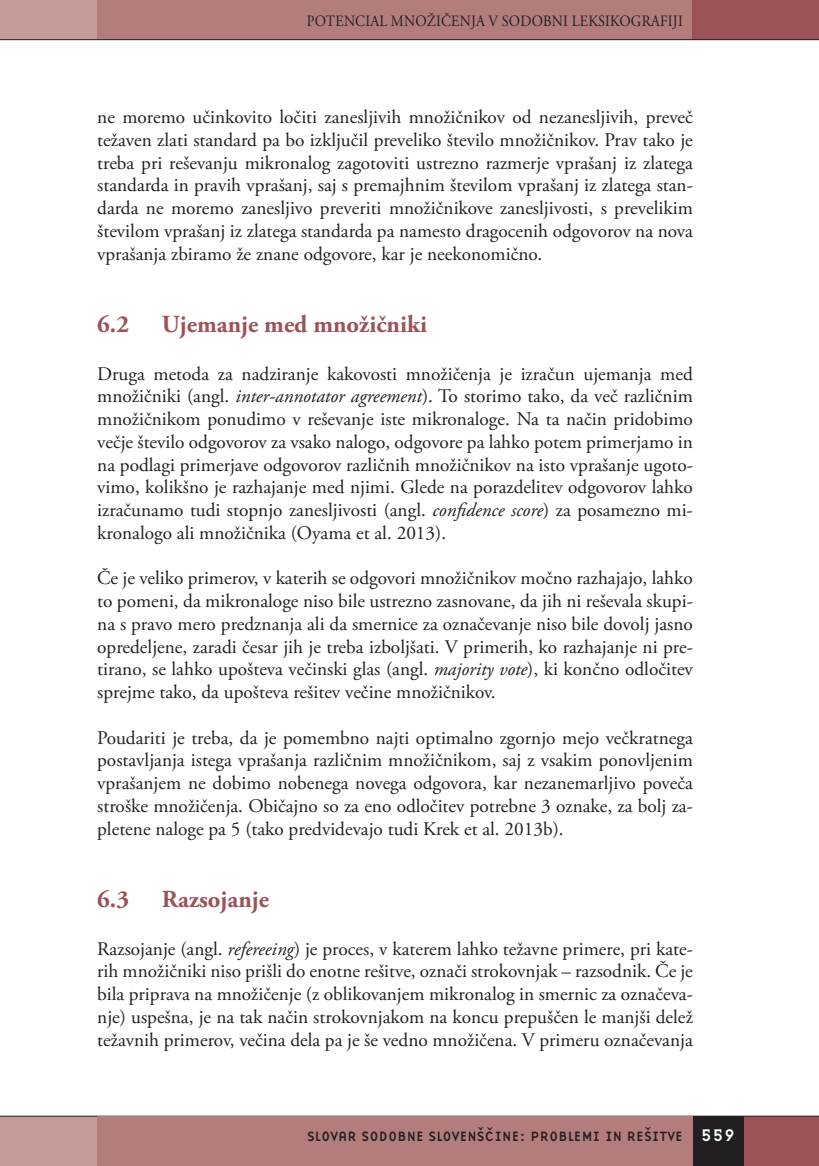
<style>
.page{position:relative;width:819px;height:1166px;background:#fff}
.page>*{position:absolute;margin:0;border:0;box-sizing:border-box;transform-origin:0 0}
.t1{font:700 24.5px "Adobe Garamond Pro";color:#9b5358}
.t2{font:19.25px/22.8px "Adobe Garamond Pro";letter-spacing:-.005em;color:#231f20;text-align:justify}
.t3{font:15.75px "Adobe Garamond Pro";letter-spacing:.015em;color:#231f20;scale:.9 1}
.t4{font:14px "Base Nine";color:#231f20}
.s1{font-style:italic}
.s2{font-size:17.5px;color:#fff}
</style>
<div class="page">
<div style="left:97px;top:0;width:596px;height:40px;background:#b37d7c"></div>
<div style="left:743px;top:1116px;width:75px;height:50px;background:#9b5358"></div>
<div style="left:0;top:1116px;width:97px;height:50px;background:#c59b99"></div>
<div style="left:692px;top:1116px;width:51px;height:50px;background:#231f20"></div>
<div style="left:0;top:0;width:97px;height:40px;background:#c59b99"></div>
<div style="left:692px;top:0;width:124px;height:40px;background:#9b5358"></div>
<hr style="left:0;top:39px;width:818px;height:1px;background:#231f20">
<hr style="left:0;top:1116px;width:818px;height:1px;background:#231f20">
<div style="left:97px;top:1116px;width:595px;height:50px;background:#b37d7c"></div>
<p class="t3" style="left:307px;top:11px;width:419px">POTENCIAL MNOŽIČENJA V SODOBNI LEKSIKOGRAFIJI</p>
<p class="t2" style="left:97px;top:106px;width:597px">ne moremo učinkovito ločiti zanesljivih množičnikov od nezanesljivih, preveč težaven zlati standard pa bo izključil preveliko število množičnikov. Prav tako je treba pri reševanju mikronalog zagotoviti ustrezno razmerje vprašanj iz zlatega standarda in pravih vprašanj, saj s premajhnim številom vprašanj iz zlatega stan&shy;darda ne moremo zanesljivo preveriti množičnikove zanesljivosti, s prevelikim številom vprašanj iz zlatega standarda pa namesto dragocenih odgovorov na nova vprašanja zbiramo že znane odgovore, kar je neekonomično.</p>
<p class="t1" style="left:97px;top:310px;width:33px">6.2</p>
<p class="t1" style="left:162px;top:310px;width:267px">Ujemanje med množičniki</p>
<p class="t2" style="left:97px;top:363px;width:597px">Druga metoda za nadziranje kakovosti množičenja je izračun ujemanja med množičniki (angl. <span class="s1">inter-annotator agreement</span>). To storimo tako, da več različnim množičnikom ponudimo v reševanje iste mikronaloge. Na ta način pridobimo večje število odgovorov za vsako nalogo, odgovore pa lahko potem primerjamo in na podlagi primerjave odgovorov različnih množičnikov na isto vprašanje ugoto&shy;vimo, kolikšno je razhajanje med njimi. Glede na porazdelitev odgovorov lahko izračunamo tudi stopnjo zanesljivosti (angl. <span class="s1">confidence score</span>) za posamezno mi&shy;kronalogo ali množičnika (Oyama et al. 2013).</p>
<p class="t2" style="left:97px;top:567px;width:597px">Če je veliko primerov, v katerih se odgovori množičnikov močno razhajajo, lahko to pomeni, da mikronaloge niso bile ustrezno zasnovane, da jih ni reševala skupi&shy;na s pravo mero predznanja ali da smernice za označevanje niso bile dovolj jasno opredeljene, zaradi česar jih je treba izboljšati. V primerih, ko razhajanje ni pre&shy;tirano, se lahko upošteva večinski glas (angl. <span class="s1">majority vote</span>), ki končno odločitev sprejme tako, da upošteva rešitev večine množičnikov.</p>
<p class="t2" style="left:97px;top:727px;width:597px">Poudariti je treba, da je pomembno najti optimalno zgornjo mejo večkratnega postavljanja istega vprašanja različnim množičnikom, saj z vsakim ponovljenim vprašanjem ne dobimo nobenega novega odgovora, kar nezanemarljivo poveča stroške množičenja. Običajno so za eno odločitev potrebne 3 oznake, za bolj za&shy;pletene naloge pa 5 (tako predvidevajo tudi Krek et al. 2013b).</p>
<p class="t1" style="left:97px;top:885px;width:33px">6.3</p>
<p class="t1" style="left:162px;top:885px;width:109px">Razsojanje</p>
<p class="t2" style="left:97px;top:938px;width:597px">Razsojanje (angl. <span class="s1">refereeing</span>) je proces, v katerem lahko težavne primere, pri kate&shy;rih množičniki niso prišli do enotne rešitve, označi strokovnjak – razsodnik. Če je bila priprava na množičenje (z oblikovanjem mikronalog in smernic za označeva&shy;nje) uspešna, je na tak način strokovnjakom na koncu prepuščen le manjši delež težavnih primerov, večina dela pa je še vedno množičena. V primeru označevanja</p>
<p class="t4" style="left:307px;top:1126px;width:430px">SLOVAR SODOBNE SLOVENŠCˇINE: PROBLEMI IN REŠITVE <span class="s2">559</span></p>
</div>
